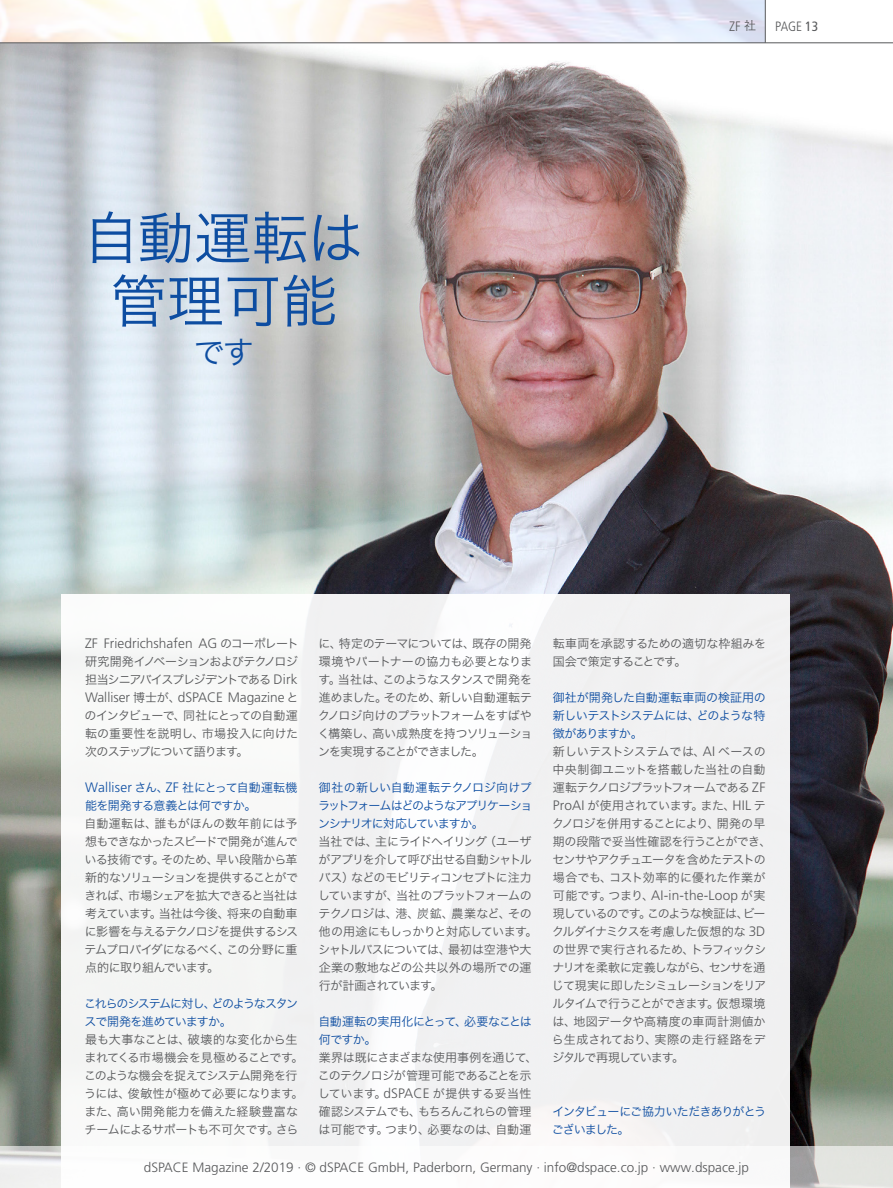
<style>
.page{position:relative;width:893px;height:1188px;background:#fff}
.page>*{position:absolute;margin:0;border:0;box-sizing:border-box;transform-origin:0 0}
.copy_9_12_light_80k{font:57px/63px "Hira Kaku Pro W3";color:#0d4da1;text-align:center}
.copy_9_12_light_80k-2{font:31.5px "Hira Kaku Pro W3";color:#0d4da1}
.copy_9_12_light_80k-3{font:300 13.65px "Frutiger LT Pro";letter-spacing:.005em;color:#57585a}
.J_Heder_Right{font:300 condensed 13.65px "Frutiger LT Pro";color:#57585a}
.t1{font:300 13.5px "Frutiger LT Pro";color:#57585a}
.t2{font:300 condensed 13.5px "Frutiger LT Pro";color:#57585a}
.copy_9_12_light_80k-4{font:12px/18px "Hira Kaku Pro W3";letter-spacing:-.04em;color:#57585a}
.J_copy_9_12_light_Bl{font:12px/18px "Hira Kaku Pro W3";letter-spacing:-.07em;color:#0d4da1;text-align:justify}
.copy_9_12_light_80k-5{font:12px/18px "Hira Kaku Pro W3";letter-spacing:-.085em;color:#57585a}
.J_copy_9_12_light_Bl-2{font:12px/18px "Hira Kaku Pro W3";letter-spacing:-.09em;color:#0d4da1}
.J_copy_9_12_light_Bl-3{font:12px/18px "Hira Kaku Pro W3";letter-spacing:-.04em;color:#0d4da1}
.s1{font-family:"Hira Kaku Pro W3";font-weight:400;font-stretch:normal;font-size:12px}
.s2{font-weight:400}
.s3{font-family:"Hira Kaku Pro W3";font-weight:400;font-size:12px}
.s4{font-family:"Frutiger LT Pro";font-weight:300;font-size:13.65px}
</style>
<div class="page">
<img style="left:0;top:44px;width:893px;height:1102px">
<svg style="left:0;top:0;width:765px;height:43px"></svg>
<hr style="left:0;top:43px;width:893px;height:1px;background:#57585a">
<hr style="left:765px;top:0;width:1px;height:43px;background:#57585a">
<img style="left:0;top:43px;width:1px;height:299px">
<div style="left:61px;top:594px;width:728px;height:594px;background:#f1f2f3"></div>
<svg style="left:0;top:1146px;width:893px;height:42px;fill:#fdfcfc"></svg>
<p class="copy_9_12_light_80k" style="left:83px;top:202px;width:282px">自動運転は管理可能</p>
<p class="copy_9_12_light_80k-2" style="left:193px;top:325px;width:62px">です</p>
<p class="J_Heder_Right" style="left:729px;top:18px;width:29px">ZF <span class="s1">社</span></p>
<p class="t2" style="left:775px;top:18px;width:44px">PAGE <span class="s2">13</span></p>
<p class="copy_9_12_light_80k-3" style="left:85px;top:636px;width:215px">ZF Friedrichshafen AG <span class="s3">のコーポレート</span></p>
<p class="copy_9_12_light_80k-5" style="left:85px;top:652px;width:214px">研究開発イノベーションおよびテクノロジ担当シニアバイスプレジデントである <span class="s4">Dirk</span></p>
<p class="copy_9_12_light_80k-3" style="left:85px;top:690px;width:215px">Walliser <span class="s3">博士が、</span>dSPACE Magazine <span class="s3">と</span></p>
<p class="copy_9_12_light_80k-4" style="left:85px;top:706px;width:215px;text-align:justify">のインタビューで、同社にとっての自動運転の重要性を説明し、市場投入に向けた次のステップについて語ります。</p>
<p class="J_copy_9_12_light_Bl" style="left:85px;top:778px;width:214px"><span class="s4">Walliser</span> さん、<span class="s4">ZF</span> 社にとって自動運転機能を開発する意義とは何ですか。</p>
<p class="copy_9_12_light_80k-4" style="left:84px;top:814px;width:215px;text-align:justify">自動運転は、誰もがほんの数年前には予想もできなかったスピードで開発が進んでいる技術です。そのため、早い段階から革新的なソリューションを提供することができれば、市場シェアを拡大できると当社は考えています。当社は今後、将来の自動車に影響を与えるテクノロジを提供するシステムプロバイダになるべく、この分野に重点的に取り組んでいます。</p>
<p class="J_copy_9_12_light_Bl-2" style="left:84px;top:994px;width:216px">これらのシステムに対し、どのようなスタンスで開発を進めていますか。</p>
<p class="copy_9_12_light_80k-4" style="left:84px;top:1030px;width:221px">最も大事なことは、破壊的な変化から生まれてくる市場機会を見極めることです。このような機会を捉えてシステム開発を行うには、俊敏性が極めて必要になります。また、高い開発能力を備えた経験豊富なチームによるサポートも不可欠です。さら</p>
<p class="copy_9_12_light_80k-4" style="left:318px;top:634px;width:216px;text-align:justify">に、特定のテーマについては、既存の開発環境やパートナーの協力も必要となります。当社は、このようなスタンスで開発を進めました。そのため、新しい自動運転テクノロジ向けのプラットフォームをすばやく構築し、高い成熟度を持つソリューションを実現することができました。</p>
<p class="J_copy_9_12_light_Bl" style="left:318px;top:778px;width:216px">御社の新しい自動運転テクノロジ向けプラットフォームはどのようなアプリケーションシナリオに対応していますか。</p>
<p class="copy_9_12_light_80k-4" style="left:318px;top:832px;width:221px">当社では、主にライドヘイリング（ユーザがアプリを介して呼び出せる自動シャトルバス）などのモビリティコンセプトに注力していますが、当社のプラットフォームのテクノロジは、港、炭鉱、農業など、その他の用途にもしっかりと対応しています。シャトルバスについては、最初は空港や大企業の敷地などの公共以外の場所での運行が計画されています。</p>
<p class="J_copy_9_12_light_Bl-3" style="left:318px;top:1012px;width:215px">自動運転の実用化にとって、必要なことは何ですか。</p>
<p class="copy_9_12_light_80k-4" style="left:318px;top:1048px;width:221px">業界は既にさまざまな使用事例を通じて、このテクノロジが管理可能であることを示しています。<span class="s4">dSPACE</span> が提供する妥当性確認システムでも、もちろんこれらの管理は可能です。つまり、必要なのは、自動運</p>
<p class="copy_9_12_light_80k-4" style="left:553px;top:634px;width:215px">転車両を承認するための適切な枠組みを国会で策定することです。</p>
<p class="J_copy_9_12_light_Bl" style="left:553px;top:688px;width:214px">御社が開発した自動運転車両の検証用の新しいテストシステムには、どのような特徴がありますか。</p>
<p class="copy_9_12_light_80k-4" style="left:552px;top:742px;width:221px">新しいテストシステムでは、<span class="s4">AI</span> ベースの中央制御ユニットを搭載した当社の自動運転テクノロジプラットフォームである <span class="s4">ZF<br>ProAI</span> が使用されています。また、<span class="s4">HIL</span> テクノロジを併用することにより、開発の早期の段階で妥当性確認を行うことができ、センサやアクチュエータを含めたテストの場合でも、コスト効率的に優れた作業が</p>
<p class="copy_9_12_light_80k-3" style="left:553px;top:888px;width:214px"><span class="s3">可能です。つまり、</span>AI-in-the-Loop <span class="s3">が実</span></p>
<p class="copy_9_12_light_80k-4" style="left:552px;top:904px;width:216px;text-align:justify">現しているのです。このような検証は、ビークルダイナミクスを考慮した仮想的な <span class="s4">3D</span>の世界で実行されるため、トラフィックシナリオを柔軟に定義しながら、センサを通じて現実に即したシミュレーションをリアルタイムで行うことができます。仮想環境は、地図データや高精度の車両計測値から生成されており、実際の走行経路をデジタルで再現しています。</p>
<p class="J_copy_9_12_light_Bl" style="left:552px;top:1102px;width:216px">インタビューにご協力いただきありがとうございました。</p>
<p class="t1" style="left:144px;top:1159px;width:607px">dSPACE Magazine 2/2019 · © dSPACE GmbH, Paderborn, Germany · info@dspace.co.jp · www.dspace.jp</p>
</div>
